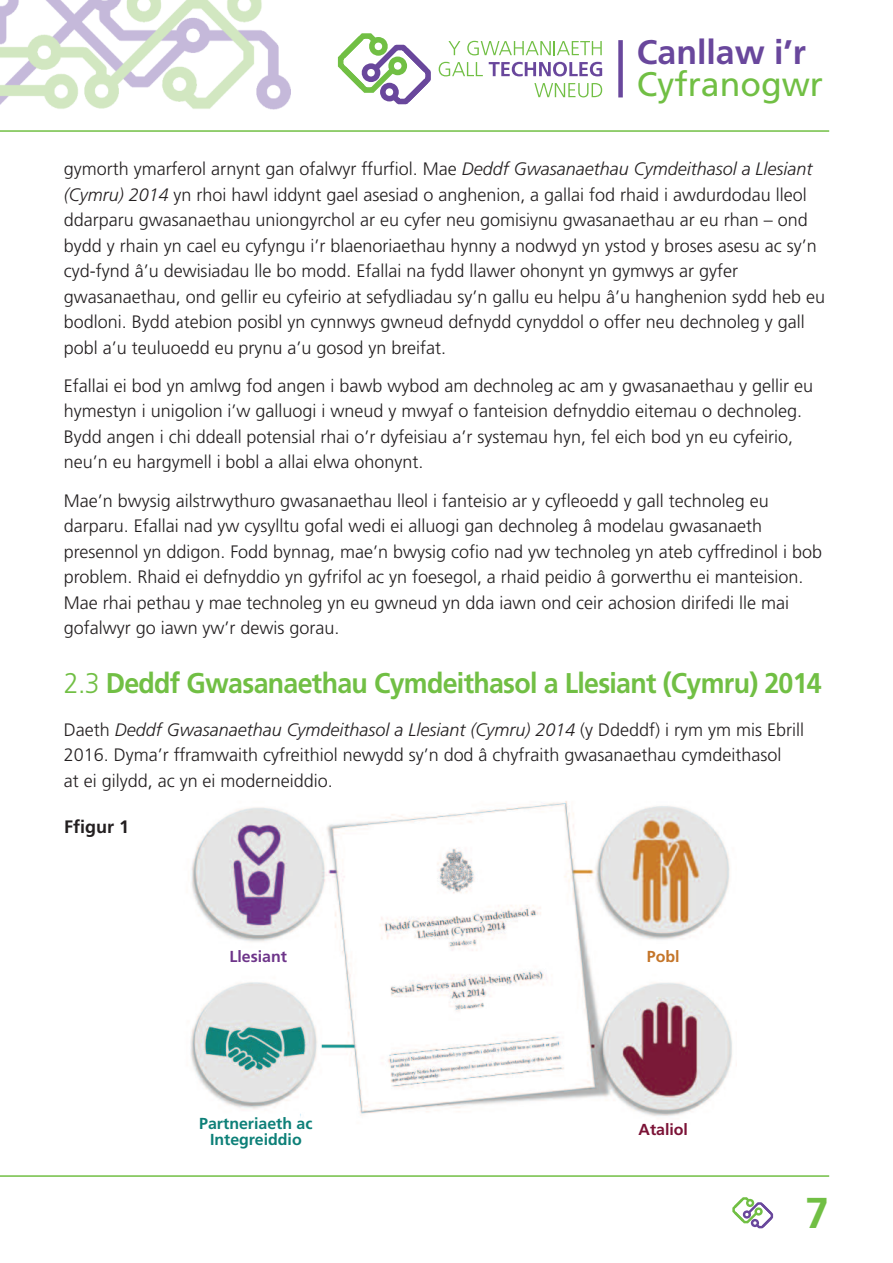
<style>
.page{position:relative;width:893px;height:1263px;background:#fff}
.page>*{position:absolute;margin:0;border:0;box-sizing:border-box;transform-origin:0 0}
.t1{font:700 43.2px "Frutiger";color:#71bf44}
.t2{font:700 34.05px "Frutiger";color:#69479c}
.t3{font:34.05px "Frutiger";color:#71bf44}
.t4{font:700 28.5px "Frutiger";letter-spacing:-.025em;color:#71bf44;scale:.94 1}
.t5{font:300 18px/25.5px "Frutiger";color:#231f20}
.t6{font:700 18px "Frutiger";color:#231f20}
.t7{font:700 15.9px/15.9px "Frutiger";color:#0d8078;text-align:center}
.t8{font:700 15.9px "Frutiger";color:#6e358a}
.t9{font:700 15.9px "Frutiger";color:#7b1236}
.t10{font:700 15.9px "Frutiger";color:#c47529}
.s1{font-style:italic}
.s2{font-weight:300}
</style>
<div class="page">
<img style="left:190px;top:801px;width:542px;height:316px">
<svg style="left:732px;top:1197px;width:42px;height:31px"></svg>
<hr style="left:0;top:130px;width:829px;height:2px;background:#71bf44">
<hr style="left:0;top:1175px;width:829px;height:2px;background:#71bf44">
<img style="left:0;top:0;width:290px;height:109px">
<svg style="left:337px;top:33px;width:265px;height:71px"></svg>
<div style="left:618px;top:40px;width:5px;height:57px;background:#69479c"></div>
<h2 class="t2" style="left:637px;top:39px;width:171px">Canllaw i’r</h2>
<h2 class="t3" style="left:637px;top:71px;width:188px">Cyfranogwr</h2>
<p class="t5" style="left:64px;top:157px;width:763px">gymorth ymarferol arnynt gan ofalwyr ffurfiol. Mae <span class="s1">Deddf Gwasanaethau Cymdeithasol a Llesiant (Cymru) 2014</span> yn rhoi hawl iddynt gael asesiad o anghenion, a gallai fod rhaid i awdurdodau lleol ddarparu gwasanaethau uniongyrchol ar eu cyfer neu gomisiynu gwasanaethau ar eu rhan – ond bydd y rhain yn cael eu cyfyngu i’r blaenoriaethau hynny a nodwyd yn ystod y broses asesu ac sy’n cyd-fynd â’u dewisiadau lle bo modd. Efallai na fydd llawer ohonynt yn gymwys ar gyfer gwasanaethau, ond gellir eu cyfeirio at sefydliadau sy’n gallu eu helpu â’u hanghenion sydd heb eu bodloni. Bydd atebion posibl yn cynnwys gwneud defnydd cynyddol o offer neu dechnoleg y gall pobl a’u teuluoedd eu prynu a’u gosod yn breifat.</p>
<p class="t5" style="left:64px;top:374px;width:751px">Efallai ei bod yn amlwg fod angen i bawb wybod am dechnoleg ac am y gwasanaethau y gellir eu hymestyn i unigolion i’w galluogi i wneud y mwyaf o fanteision defnyddio eitemau o dechnoleg.<br>Bydd angen i chi ddeall potensial rhai o’r dyfeisiau a’r systemau hyn, fel eich bod yn eu cyfeirio, neu’n eu hargymell i bobl a allai elwa ohonynt.</p>
<p class="t5" style="left:64px;top:489px;width:760px">Mae’n bwysig ailstrwythuro gwasanaethau lleol i fanteisio ar y cyfleoedd y gall technoleg eu darparu. Efallai nad yw cysylltu gofal wedi ei alluogi gan dechnoleg â modelau gwasanaeth presennol yn ddigon. Fodd bynnag, mae’n bwysig cofio nad yw technoleg yn ateb cyffredinol i bob problem. Rhaid ei defnyddio yn gyfrifol ac yn foesegol, a rhaid peidio â gorwerthu ei manteision.<br>Mae rhai pethau y mae technoleg yn eu gwneud yn dda iawn ond ceir achosion dirifedi lle mai gofalwyr go iawn yw’r dewis gorau.</p>
<h3 class="t4" style="left:64px;top:672px;width:808px"><span class="s2">2.3</span> Deddf Gwasanaethau Cymdeithasol a Llesiant (Cymru) 2014</h3>
<p class="t5" style="left:64px;top:718px;width:742px">Daeth <span class="s1">Deddf Gwasanaethau Cymdeithasol a Llesiant (Cymru) 2014</span> (y Ddeddf) i rym ym mis Ebrill<br>2016. Dyma’r fframwaith cyfreithiol newydd sy’n dod â chyfraith gwasanaethau cymdeithasol<br>at ei gilydd, ac yn ei moderneiddio.</p>
<p class="t6" style="left:64px;top:819px;width:66px">Ffigur 1</p>
<p class="t8" style="left:229px;top:950px;width:59px">Llesiant</p>
<p class="t7" style="left:199px;top:1117px;width:115px">Partneriaeth ac<br>Integreiddio</p>
<p class="t10" style="left:647px;top:950px;width:34px">Pobl</p>
<p class="t9" style="left:638px;top:1123px;width:51px">Ataliol</p>
<h1 class="t1" style="left:805px;top:1195px;width:25px">7</h1>
</div>
